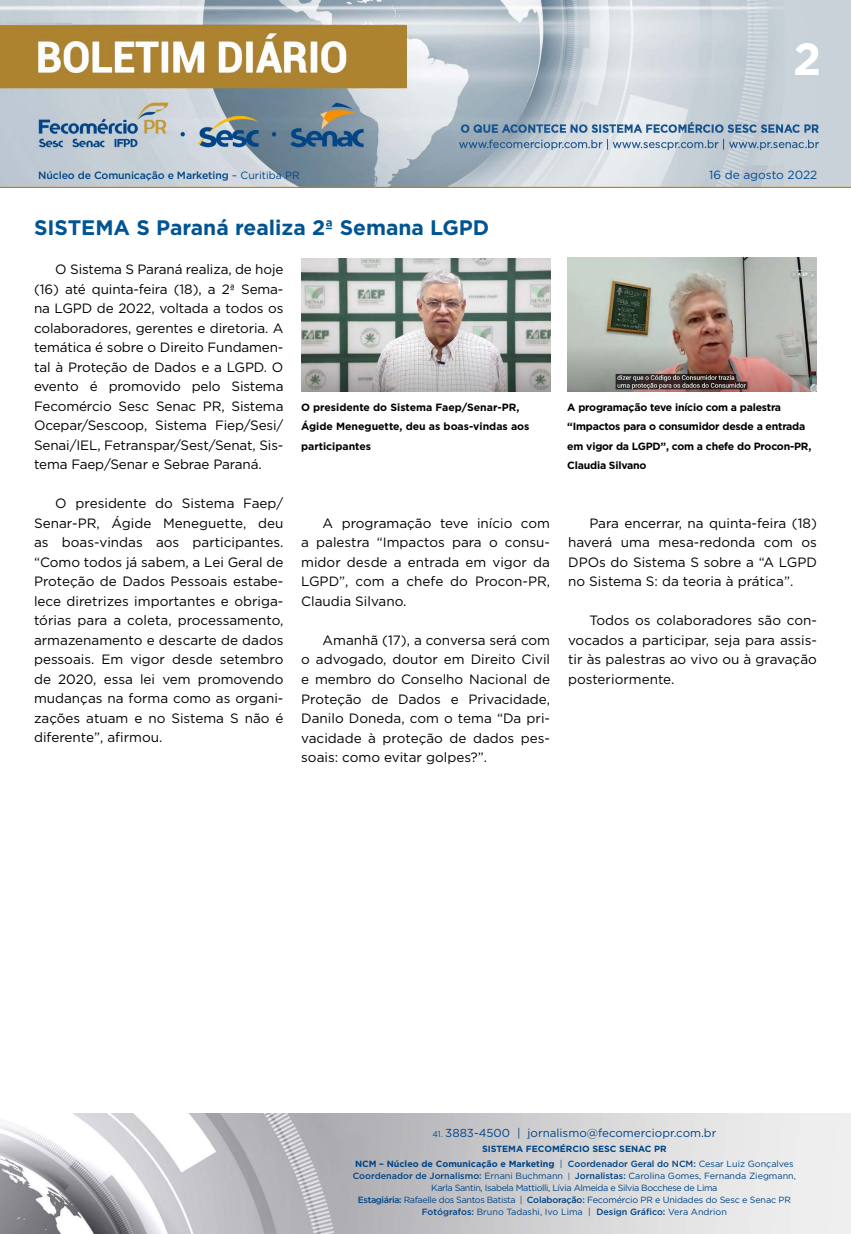
<style>
.page{position:relative;width:851px;height:1234px;background:#fff}
.page>*{position:absolute;margin:0;border:0;box-sizing:border-box;transform-origin:0 0}
.t1{font:700 45px "Gotham";color:#fff}
.t2{font:700 21px "Gotham";color:#005493}
.t3{font:13.5px/19.5px "Gotham";color:#000;text-align:justify}
.t4{font:11.85px "Gotham";color:#004a93}
.t5{font:11.55px "Gotham";color:#004587}
.t6{font:700 10.5px/19.5px "Gotham";letter-spacing:-.02em;color:#000}
.t7{font:700 10.5px/19.5px "Gotham";color:#000}
.t8{font:500 10.5px "Gotham";letter-spacing:-.01em;color:#004587}
.t9{font:9px/12px "Gotham";letter-spacing:-.02em;color:#004587;text-align:center}
.t10{font:700 9px/15px "Gotham";color:#004587;text-align:center}
.s1{font-weight:400}
.s2{font-size:8.25px}
.s3{font-weight:500}
.s4{font-size:7.65px}
</style>
<div class="page">
<img style="left:0;top:0;width:850px;height:188px">
<img style="left:0;top:1113px;width:850px;height:120px">
<img style="left:301px;top:258px;width:249px;height:133px">
<img style="left:567px;top:257px;width:249px;height:134px">
<h1 class="t1" style="left:793px;top:29px;width:30px">2</h1>
<p class="t8" style="left:38px;top:168px;width:263px">Núcleo de Comunicação e Marketing <span class="s1">– Curitiba PR</span></p>
<p class="t4" style="left:709px;top:167px;width:110px">16 de agosto 2022</p>
<h2 class="t2" style="left:34px;top:214px;width:457px">SISTEMA S Paraná realiza 2ª Semana LGPD</h2>
<p class="t3" style="left:34px;top:259px;width:251px;text-indent:21px">O Sistema S Paraná realiza, de hoje (16) até quinta-feira (18), a 2ª Sema&shy;na LGPD de 2022, voltada a todos os colaboradores, gerentes e diretoria. A temática é sobre o Direito Fundamen&shy;tal à Proteção de Dados e a LGPD. O evento é promovido pelo Sistema Fecomércio Sesc Senac PR, Sistema Ocepar/Sescoop, Sistema Fiep/Sesi/ Senai/IEL, Fetranspar/Sest/Senat, Sis&shy;tema Faep/Senar e Sebrae Paraná.</p>
<p class="t3" style="left:34px;top:493px;width:251px;text-indent:21px">O presidente do Sistema Faep/ Senar-PR, Ágide Meneguette, deu as boas-vindas aos participantes. “Como todos já sabem, a Lei Geral de Proteção de Dados Pessoais estabe&shy;lece diretrizes importantes e obriga&shy;tórias para a coleta, processamento, armazenamento e descarte de dados pessoais. Em vigor desde setembro de 2020, essa lei vem promovendo mudanças na forma como as organi&shy;zações atuam e no Sistema S não é diferente”, afirmou.</p>
<p class="t7" style="left:301px;top:397px;width:230px">O presidente do Sistema Faep/Senar-PR,<br>Ágide Meneguette, deu as boas-vindas aos participantes</p>
<p class="t6" style="left:567px;top:397px;width:245px">A programação teve início com a palestra “Impactos para o consumidor desde a entrada em vigor da LGPD”, com a chefe do Procon-PR, Claudia Silvano</p>
<p class="t3" style="left:301px;top:513px;width:250px;text-indent:21px">A programação teve início com a palestra “Impactos para o consu&shy;midor desde a entrada em vigor da LGPD”, com a chefe do Procon-PR, Claudia Silvano.</p>
<p class="t3" style="left:301px;top:630px;width:250px;text-indent:21px">Amanhã (17), a conversa será com o advogado, doutor em Direito Civil e membro do Conselho Nacional de Proteção de Dados e Privacidade, Danilo Doneda, com o tema “Da pri&shy;vacidade à proteção de dados pes&shy;soais: como evitar golpes?”.</p>
<p class="t3" style="left:568px;top:513px;width:250px;text-indent:21px">Para encerrar, na quinta-feira (18) haverá uma mesa-redonda com os DPOs do Sistema S sobre a “A LGPD no Sistema S: da teoria à prática”.</p>
<p class="t3" style="left:568px;top:610px;width:250px;text-indent:21px">Todos os colaboradores são con&shy;vocados a participar, seja para assis&shy;tir às palestras ao vivo ou à gravação posteriormente.</p>
<p class="t5" style="left:432px;top:1125px;width:285px"><span class="s2">41.</span> 3883-4500 | jornalismo@fecomerciopr.com.br</p>
<p class="t10" style="left:355px;top:1141px;width:440px">SISTEMA FECOMÉRCIO SESC SENAC PR<br>NCM – Núcleo de Comunicação e Marketing <span class="s1">|</span> <span class="s3">Coordenador Geral do NCM:</span> <span class="s1">Cesar Luiz Gonçalves</span></p>
<p class="t9" style="left:353px;top:1169px;width:444px"><span class="s3">Coordenador de Jornalismo:</span> Ernani Buchmann <span class="s4">|</span> <span class="s3">Jornalistas:</span> Carolina Gomes, Fernanda Ziegmann, Karla Santin, Isabela Mattiolli, Lívia Almeida e Silvia Bocchese de Lima<br><span class="s3">Estagiária:</span> Rafaelle dos Santos Batista | <span class="s3">Colaboração:</span> Fecomércio PR e Unidades do Sesc e Senac PR <span class="s3">Fotógrafos:</span> Bruno Tadashi, Ivo Lima | <span class="s3">Design Gráfico:</span> Vera Andrion</p>
</div>
